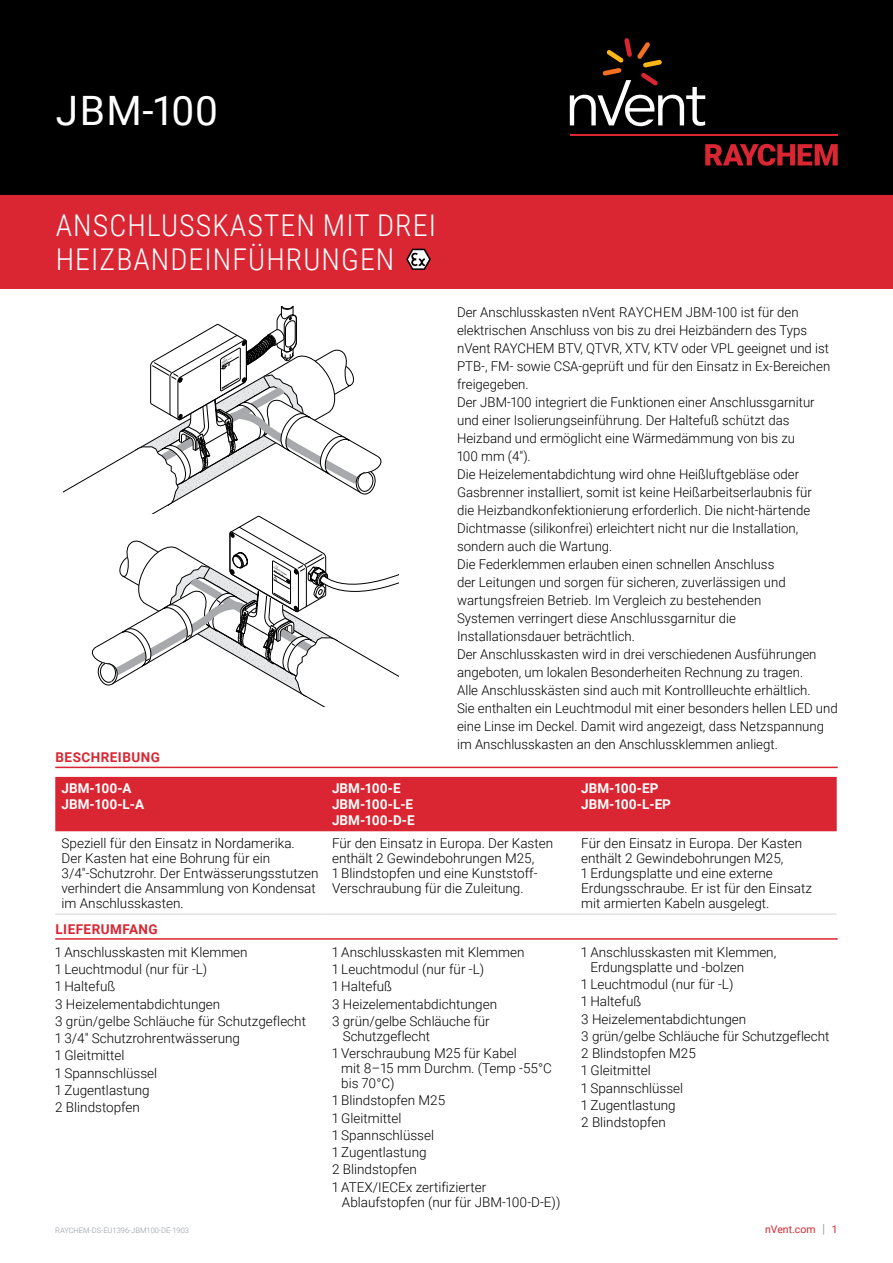
<style>
.page{position:relative;width:893px;height:1263px;background:#fff}
.page>*{position:absolute;margin:0;border:0;box-sizing:border-box;transform-origin:0 0}
.t1{font:40.5px "Roboto";letter-spacing:.015em;color:#fff}
.t2{font:300 30px/33.8px "Roboto Condensed";letter-spacing:.035em;color:#fff}
.t3{font:300 13.5px/17.2px "Roboto";color:#000}
.t4{font:700 13.5px/15.8px "Roboto";color:#fff}
.t5{font:700 13.5px "Roboto";letter-spacing:.035em;color:#d92632}
.t6{font:10.5px "Roboto";color:#d92632}
.t7{font:300 7.5px "Roboto";color:#90969e}
.s1{font-size:12.6px;color:#90969e}
</style>
<div class="page">
<div style="left:0;top:0;width:893px;height:196px;background:#000"></div>
<svg style="left:705px;top:144px;width:133px;height:22px"></svg>
<hr style="left:570px;top:134px;width:268px;height:2px;background:#d92632">
<svg style="left:570px;top:38px;width:135px;height:88px"></svg>
<div style="left:0;top:196px;width:893px;height:93px;background:#d92632"></div>
<hr style="left:55px;top:767px;width:783px;height:1px;background:#d92632">
<hr style="left:55px;top:938px;width:783px;height:2px;background:#d92632">
<div style="left:55px;top:777px;width:782px;height:54px;background:#d92632"></div>
<hr style="left:55px;top:913px;width:271px;height:2px;background:#e1e2e4">
<hr style="left:326px;top:913px;width:249px;height:2px;background:#e1e2e4">
<hr style="left:575px;top:913px;width:262px;height:2px;background:#e1e2e4">
<svg style="left:406px;top:249px;width:25px;height:21px"></svg>
<svg style="left:64px;top:306px;width:335px;height:400px"></svg>
<h1 class="t1" style="left:56px;top:83px;width:164px">JBM-100</h1>
<h2 class="t2" style="left:56px;top:207px;width:382px">ANSCHLUSSKASTEN MIT DREI<br>HEIZBANDEINFÜHRUNGEN</h2>
<p class="t3" style="left:457px;top:302px;width:382px;line-height:18px">Der Anschlusskasten nVent RAYCHEM JBM-100 ist für den elektrischen Anschluss von bis zu drei Heizbändern des Typs nVent RAYCHEM BTV, QTVR, XTV, KTV oder VPL geeignet und ist PTB-, FM- sowie CSA-geprüft und für den Einsatz in Ex-Bereichen freigegeben.<br>Der JBM-100 integriert die Funktionen einer Anschlussgarnitur und einer Isolierungseinführung. Der Haltefuß schützt das Heizband und ermöglicht eine Wärmedämmung von bis zu<br>100 mm (4").<br>Die Heizelementabdichtung wird ohne Heißluftgebläse oder Gasbrenner installiert, somit ist keine Heißarbeitserlaubnis für<br>die Heizbandkonfektionierung erforderlich. Die nicht-härtende Dichtmasse (silikonfrei) erleichtert nicht nur die Installation, sondern auch die Wartung.<br>Die Federklemmen erlauben einen schnellen Anschluss<br>der Leitungen und sorgen für sicheren, zuverlässigen und wartungsfreien Betrieb. Im Vergleich zu bestehenden<br>Systemen verringert diese Anschlussgarnitur die Installationsdauer beträchtlich.<br>Der Anschlusskasten wird in drei verschiedenen Ausführungen angeboten, um lokalen Besonderheiten Rechnung zu tragen.<br>Alle Anschlusskästen sind auch mit Kontrollleuchte erhältlich.<br>Sie enthalten ein Leuchtmodul mit einer besonders hellen LED und eine Linse im Deckel. Damit wird angezeigt, dass Netzspannung im Anschlusskasten an den Anschlussklemmen anliegt.</p>
<p class="t5" style="left:56px;top:748px;width:106px">BESCHREIBUNG</p>
<p class="t4" style="left:62px;top:780px;width:84px">JBM-100-A<br>JBM-100-L-A</p>
<p class="t4" style="left:332px;top:780px;width:84px">JBM-100-E<br>JBM-100-L-E<br>JBM-100-D-E</p>
<p class="t4" style="left:581px;top:780px;width:91px">JBM-100-EP<br>JBM-100-L-EP</p>
<p class="t3" style="left:62px;top:835px;width:258px;line-height:15px">Speziell für den Einsatz in Nordamerika.<br>Der Kasten hat eine Bohrung für ein 3/4"-Schutzrohr. Der Entwässerungsstutzen verhindert die Ansammlung von Kondensat im Anschlusskasten.</p>
<p class="t3" style="left:332px;top:835px;width:223px;line-height:15px">Für den Einsatz in Europa. Der Kasten enthält 2 Gewindebohrungen M25,<br>1 Blindstopfen und eine Kunststoff-Verschraubung für die Zuleitung.</p>
<p class="t3" style="left:581px;top:835px;width:232px;line-height:15px">Für den Einsatz in Europa. Der Kasten enthält 2 Gewindebohrungen M25,<br>1 Erdungsplatte und eine externe Erdungsschraube. Er ist für den Einsatz mit armierten Kabeln ausgelegt.</p>
<p class="t5" style="left:55px;top:920px;width:104px">LIEFERUMFANG</p>
<p class="t3" style="left:55px;top:943px;width:252px">1 Anschlusskasten mit Klemmen<br>1 Leuchtmodul (nur für -L)<br>1 Haltefuß<br>3 Heizelementabdichtungen<br>3 grün/gelbe Schläuche für Schutzgeflecht<br>1 3/4" Schutzrohrentwässerung<br>1 Gleitmittel<br>1 Spannschlüssel<br>1 Zugentlastung<br>2 Blindstopfen</p>
<p class="t3" style="left:332px;top:943px;width:194px">1 Anschlusskasten mit Klemmen<br>1 Leuchtmodul (nur für -L)<br>1 Haltefuß<br>3 Heizelementabdichtungen<br>3 grün/gelbe Schläuche für</p>
<p class="t3" style="left:590px;top:944px;width:187px;line-height:15px;text-indent:-9px">1 Anschlusskasten mit Klemmen,<br>Erdungsplatte und -bolzen</p>
<p class="t3" style="left:581px;top:975px;width:250px">1 Leuchtmodul (nur für -L)<br>1 Haltefuß<br>3 Heizelementabdichtungen<br>3 grün/gelbe Schläuche für Schutzgeflecht<br>2 Blindstopfen M25<br>1 Gleitmittel<br>1 Spannschlüssel<br>1 Zugentlastung<br>2 Blindstopfen</p>
<p class="t3" style="left:332px;top:1027px;width:186px;text-indent:11px">Schutzgeflecht<br>1 Verschraubung M25 für Kabel</p>
<p class="t3" style="left:341px;top:1060px;width:212px;line-height:15px">mit 8–15 mm Durchm. (Temp -55°C bis 70°C)</p>
<p class="t3" style="left:332px;top:1091px;width:156px">1 Blindstopfen M25<br>1 Gleitmittel<br>1 Spannschlüssel<br>1 Zugentlastung<br>2 Blindstopfen<br>1 ATEX/IECEx zertifizierter</p>
<p class="t3" style="left:342px;top:1193px;width:220px">Ablaufstopfen (nur für JBM-100-D-E))</p>
<p class="t7" style="left:55px;top:1225px;width:135px">RAYCHEM-DS-EU1396-JBM100-DE-1903</p>
<p class="t6" style="left:765px;top:1222px;width:74px">nVent.com <span class="s1">|</span> 1</p>
</div>
